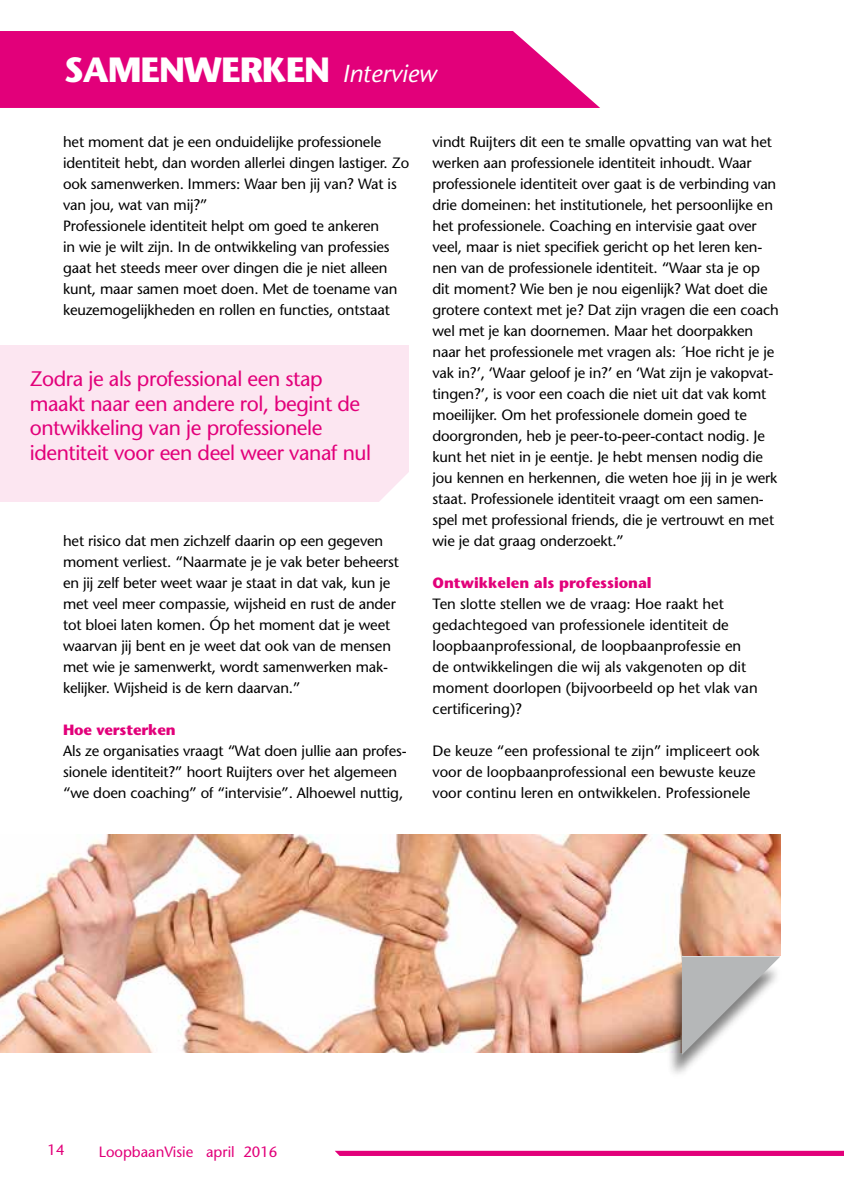
<style>
.page{position:relative;width:844px;height:1191px;background:#fff}
.page>*{position:absolute;margin:0;border:0;box-sizing:border-box;transform-origin:0 0}
.t1{font:700 35px "Stone Sans";letter-spacing:-.03em;color:#fff}
.t2{font:21px/24.5px "Stone Sans";letter-spacing:-.02em;color:#e2007a}
.t3{font:14.88px/21px "Stone Sans";letter-spacing:-.01em;color:#000}
.t4{font:700 14.88px "Stone Sans";color:#e2007a}
.t5{font:14.88px "Stone Sans";color:#e2007a}
.s1{font-weight:400;font-style:italic;font-size:24.5px}
</style>
<div class="page">
<svg style="left:335px;top:1150px;width:508px;height:6px;background:#e5248c"></svg>
<svg style="left:0;top:31px;width:600px;height:77px;background:#e41283"></svg>
<div style="left:0;top:345px;width:409px;height:156px;background:#fce6f1"></div>
<svg style="left:376px;top:472px;width:33px;height:30px"></svg>
<img style="left:0;top:835px;width:780px;height:217px">
<div style="left:666px;top:963px;width:116px;height:116px;background:#000;opacity:.5"></div>
<svg style="left:681px;top:956px;width:99px;height:98px"></svg>
<h1 class="t1" style="left:64px;top:48px;width:373px">SAMENWERKEN <span class="s1">Interview</span></h1>
<p class="t3" style="left:63px;top:131px;width:348px">het moment dat je een onduidelijke professionele identiteit hebt, dan worden allerlei dingen lastiger. Zo ook samenwerken. Immers: Waar ben jij van? Wat is van jou, wat van mij?”<br>Professionele identiteit helpt om goed te ankeren<br>in wie je wilt zijn. In de ontwikkeling van professies gaat het steeds meer over dingen die je niet alleen kunt, maar samen moet doen. Met de toename van keuzemogelijkheden en rollen en functies, ontstaat</p>
<h2 class="t2" style="left:30px;top:366px;width:343px">Zodra je als professional een stap maakt naar een andere rol, begint de ontwikkeling van je professionele identiteit voor een deel weer vanaf nul</h2>
<p class="t3" style="left:63px;top:530px;width:337px">het risico dat men zichzelf daarin op een gegeven moment verliest. “Naarmate je je vak beter beheerst en jij zelf beter weet waar je staat in dat vak, kun je met veel meer compassie, wijsheid en rust de ander tot bloei laten komen. Óp het moment dat je weet waarvan jij bent en je weet dat ook van de mensen met wie je samenwerkt, wordt samenwerken mak&shy;kelijker. Wijsheid is de kern daarvan.”</p>
<p class="t4" style="left:63px;top:720px;width:114px">Hoe versterken</p>
<p class="t3" style="left:63px;top:740px;width:345px">Als ze organisaties vraagt “Wat doen jullie aan profes&shy;sionele identiteit?” hoort Ruijters over het algemeen “we doen coaching” of “intervisie”. Alhoewel nuttig,</p>
<p class="t3" style="left:432px;top:131px;width:348px">vindt Ruijters dit een te smalle opvatting van wat het werken aan professionele identiteit inhoudt. Waar professionele identiteit over gaat is de verbinding van drie domeinen: het institutionele, het persoonlijke en het professionele. Coaching en intervisie gaat over veel, maar is niet specifiek gericht op het leren ken&shy;nen van de professionele identiteit. “Waar sta je op dit moment? Wie ben je nou eigenlijk? Wat doet die grotere context met je? Dat zijn vragen die een coach wel met je kan doornemen. Maar het doorpakken naar het professionele met vragen als: ´Hoe richt je je vak in?’, ‘Waar geloof je in?’ en ‘Wat zijn je vakopvat&shy;tingen?’, is voor een coach die niet uit dat vak komt moeilijker. Om het professionele domein goed te doorgronden, heb je peer-to-peer-contact nodig. Je kunt het niet in je eentje. Je hebt mensen nodig die jou kennen en herkennen, die weten hoe jij in je werk staat. Professionele identiteit vraagt om een samen&shy;spel met professional friends, die je vertrouwt en met wie je dat graag onderzoekt.”</p>
<p class="t4" style="left:432px;top:574px;width:221px">Ontwikkelen als professional</p>
<p class="t3" style="left:432px;top:593px;width:326px">Ten slotte stellen we de vraag: Hoe raakt het gedachtegoed van professionele identiteit de loopbaanprofessional, de loopbaanprofessie en de ontwikkelingen die wij als vakgenoten op dit moment doorlopen (bijvoorbeeld op het vlak van certificering)?</p>
<p class="t3" style="left:432px;top:740px;width:328px">De keuze “een professional te zijn” impliceert ook voor de loopbaanprofessional een bewuste keuze voor continu leren en ontwikkelen. Professionele</p>
<p class="t5" style="left:47px;top:1141px;width:19px">14</p>
<p class="t5" style="left:99px;top:1142px;width:180px">LoopbaanVisie april 2016</p>
</div>
